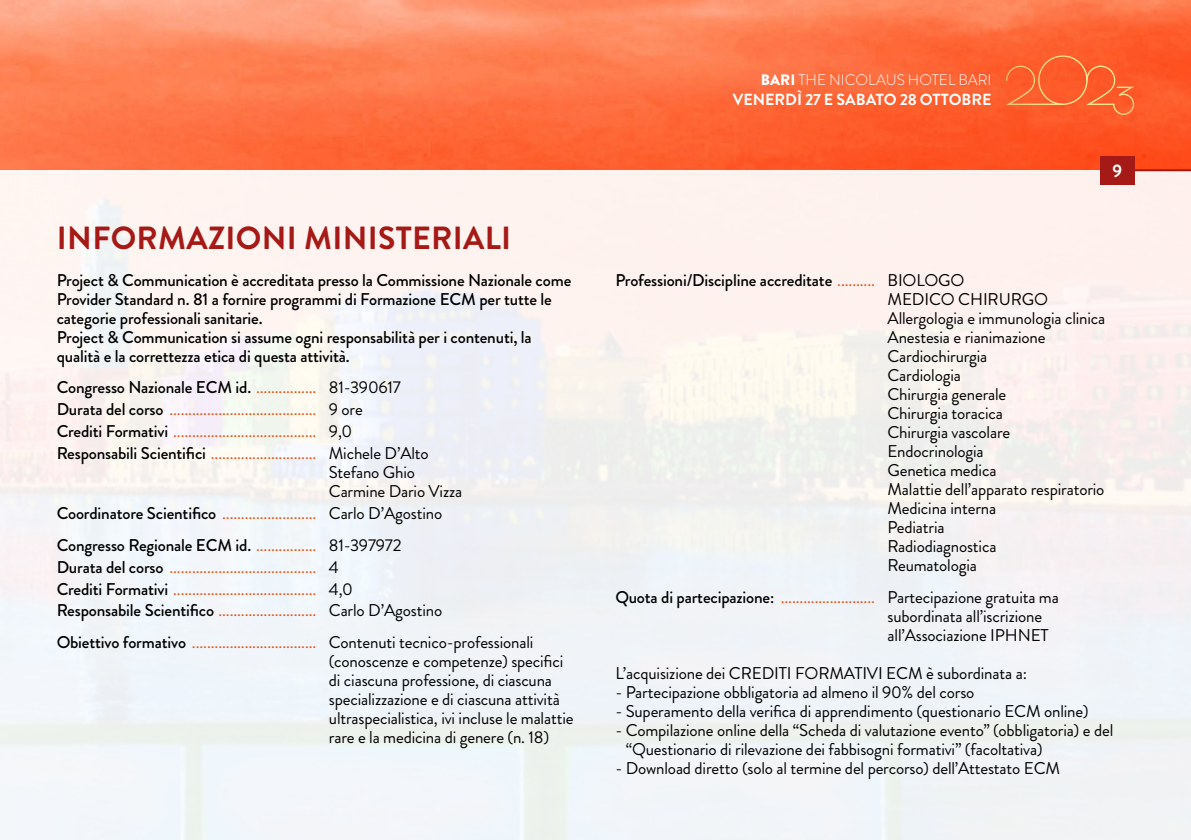
<style>
.page{position:relative;width:1191px;height:840px;background:#fff}
.page>*{position:absolute;margin:0;border:0;box-sizing:border-box;transform-origin:0 0}
.t1{font:700 32px "Brandon Grotesque";letter-spacing:.01em;color:#a51916}
.t2{font:700 18px "Brandon Grotesque";color:#fff}
.t3{font:17px/19px "Brandon Grotesque";letter-spacing:-.01em;color:#000}
.t4{font:500 17px/19px "Brandon Grotesque";letter-spacing:-.01em;color:#000}
.t5{font:700 16px "Brandon Grotesque";color:#fff}
.t6{font:300 15.2px "Brandon Grotesque";color:#fff}
.t7{font:500 14px/21.8px "Brandon Grotesque";color:#e94e0f}
.s1{font-size:14px;color:#e94e0f}
.s2{font-weight:400}
.s3{font-size:17px;color:#000}
.s4{font-weight:400;font-size:17px;color:#000}
.s5{font-weight:900}
.s6{font-weight:500}
.s7{font-weight:500;font-size:14px;color:#e94e0f}
</style>
<div class="page">
<img style="left:0;top:0;width:1191px;height:170px">
<div style="left:0;top:170px;width:1191px;height:669px;background:#f3f3f3"></div>
<hr style="left:1128px;top:169px;width:63px;height:2px;background:#a51916">
<div style="left:1100px;top:156px;width:34px;height:28px;background:#a51916"></div>
<svg style="left:1006px;top:55px;width:128px;height:60px;background:#fc6531"></svg>
<h1 class="t1" style="left:57px;top:216px;width:456px">INFORMAZIONI MINISTERIALI</h1>
<p class="t4" style="left:57px;top:270px;width:516px">Project &amp; Communication è accreditata presso la Commissione Nazionale come Provider Standard n. 81 a fornire programmi di Formazione ECM per tutte le categorie professionali sanitarie.<br>Project &amp; Communication si assume ogni responsabilità per i contenuti, la qualità e la correttezza etica di questa attività.</p>
<p class="t4" style="left:57px;top:378px;width:346px">Congresso Nazionale ECM id. <span class="s1">................</span> <span class="s2">81-390617</span></p>
<p class="t7" style="left:57px;top:399px;width:373px"><span class="s3">Durata del corso</span> ....................................... <span class="s4">9 ore<br></span><span class="s3">Crediti Formativi</span> ...................................... <span class="s4">9,0<br></span><span class="s3">Responsabili Scientifici</span> ............................ <span class="s4">Michele D’Alto</span></p>
<p class="t3" style="left:329px;top:462px;width:135px">Stefano Ghio<br>Carmine Dario Vizza</p>
<p class="t7" style="left:57px;top:503px;width:387px"><span class="s3">Coordinatore Scientifico</span> ......................... <span class="s4">Carlo D’Agostino</span></p>
<p class="t4" style="left:57px;top:535px;width:346px">Congresso Regionale ECM id. <span class="s1">................</span> <span class="s2">81-397972</span></p>
<p class="t7" style="left:57px;top:557px;width:387px"><span class="s3">Durata del corso</span> ....................................... <span class="s4">4<br></span><span class="s3">Crediti Formativi</span> ...................................... <span class="s4">4,0<br></span><span class="s3">Responsabile Scientifico</span> .......................... <span class="s4">Carlo D’Agostino</span></p>
<p class="t7" style="left:57px;top:632px;width:478px"><span class="s3">Obiettivo formativo</span> ................................. <span class="s4">Contenuti tecnico-professionali</span></p>
<p class="t3" style="left:329px;top:651px;width:246px">(conoscenze e competenze) specifici di ciascuna professione, di ciascuna specializzazione e di ciascuna attività ultraspecialistica, ivi incluse le malattie rare e la medicina di genere (n. 18)</p>
<p class="t6" style="left:761px;top:70px;width:232px"><span class="s5">BARI</span> THE NICOLAUS HOTEL BARI</p>
<p class="t5" style="left:732px;top:88px;width:260px">VENERDÌ 27 E SABATO 28 OTTOBRE</p>
<p class="t2" style="left:1112px;top:158px;width:11px">9</p>
<p class="t3" style="left:887px;top:270px;width:219px;text-indent:-272px"><span class="s6">Professioni/Discipline accreditate</span> <span class="s7">..........</span> BIOLOGO<br>MEDICO CHIRURGO<br>Allergologia e immunologia clinica<br>Anestesia e rianimazione<br>Cardiochirurgia<br>Cardiologia<br>Chirurgia generale<br>Chirurgia toracica<br>Chirurgia vascolare<br>Endocrinologia<br>Genetica medica<br>Malattie dell’apparato respiratorio<br>Medicina interna<br>Pediatria<br>Radiodiagnostica<br>Reumatologia</p>
<p class="t7" style="left:615px;top:587px;width:445px"><span class="s3">Quota di partecipazione:</span> ......................... <span class="s4">Partecipazione gratuita ma</span></p>
<p class="t3" style="left:887px;top:606px;width:163px">subordinata all’iscrizione all’Associazione IPHNET</p>
<p class="t3" style="left:615px;top:663px;width:413px">L’acquisizione dei CREDITI FORMATIVI ECM è subordinata a:</p>
<p class="t3" style="left:615px;top:682px;width:360px">- Partecipazione obbligatoria ad almeno il 90% del corso</p>
<p class="t3" style="left:615px;top:701px;width:475px">- Superamento della verifica di apprendimento (questionario ECM online)</p>
<p class="t3" style="left:626px;top:720px;width:489px;text-indent:-10px">- Compilazione online della “Scheda di valutazione evento” (obbligatoria) e del “Questionario di rilevazione dei fabbisogni formativi” (facoltativa)</p>
<p class="t3" style="left:615px;top:758px;width:446px">- Download diretto (solo al termine del percorso) dell’Attestato ECM</p>
</div>
